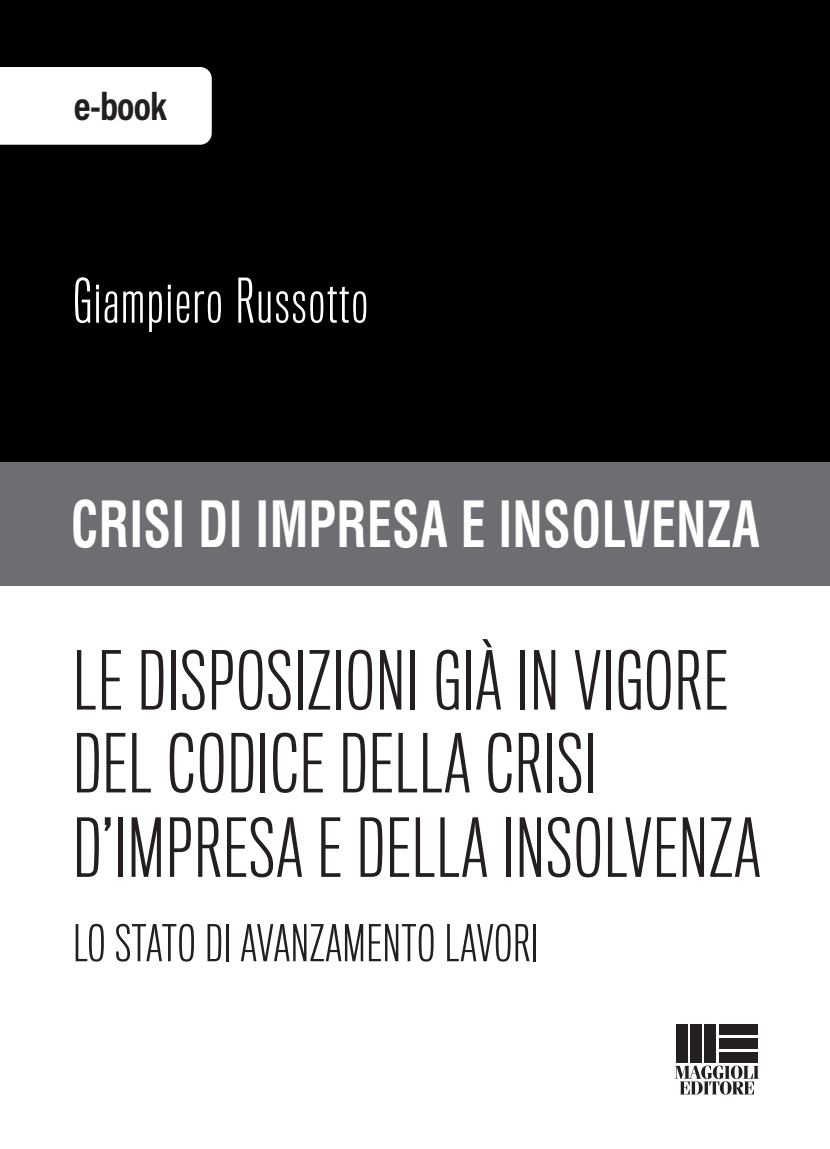
<style>
.page{position:relative;width:830px;height:1149px;background:#fff}
.page>*{position:absolute;margin:0;border:0;box-sizing:border-box;transform-origin:0 0}
.t1{font:300 74.55px/83.6px "Titling Gothic FB Comp";letter-spacing:.025em;color:#231f20;scale:1.11 1}
.t2{font:700 condensed 62.1px "Helvetica LT Std";letter-spacing:.005em;color:#fff;scale:.8 1}
.t3{font:300 56.55px "Titling Gothic FB Comp";letter-spacing:.05em;color:#fff}
.t4{font:300 46.5px "Titling Gothic FB Comp";letter-spacing:.025em;color:#231f20;scale:1.11 1}
.t5{font:700 39.75px "Acumin Pro Cond";color:#231f20}
</style>
<div class="page">
<div style="left:0;top:0;width:829px;height:585px;background:#000"></div>
<div style="left:718px;top:1051px;width:39px;height:11px;background:#231f20"></div>
<div style="left:718px;top:1037px;width:39px;height:11px;background:#231f20"></div>
<div style="left:718px;top:1023px;width:39px;height:11px;background:#231f20"></div>
<svg style="left:675px;top:1065px;width:83px;height:29px"></svg>
<div style="left:704px;top:1023px;width:11px;height:39px;background:#231f20"></div>
<div style="left:690px;top:1023px;width:11px;height:39px;background:#231f20"></div>
<div style="left:675px;top:1023px;width:12px;height:39px;background:#231f20"></div>
<div style="left:0;top:462px;width:829px;height:123px;background:#6d6e71"></div>
<div style="left:0;top:67px;width:212px;height:78px;background:#fff"></div>
<p class="t5" style="left:74px;top:80px;width:94px">e-book</p>
<p class="t3" style="left:73px;top:268px;width:295px">Giampiero Russotto</p>
<p class="t2" style="left:71px;top:485px;width:861px">CRISI DI IMPRESA E INSOLVENZA</p>
<p class="t1" style="left:73px;top:640px;width:619px">LE DISPOSIZIONI GIÀ IN VIGORE<br>DEL CODICE DELLA CRISI<br>D’IMPRESA E DELLA INSOLVENZA</p>
<p class="t4" style="left:73px;top:916px;width:420px">LO STATO DI AVANZAMENTO LAVORI</p>
</div>
